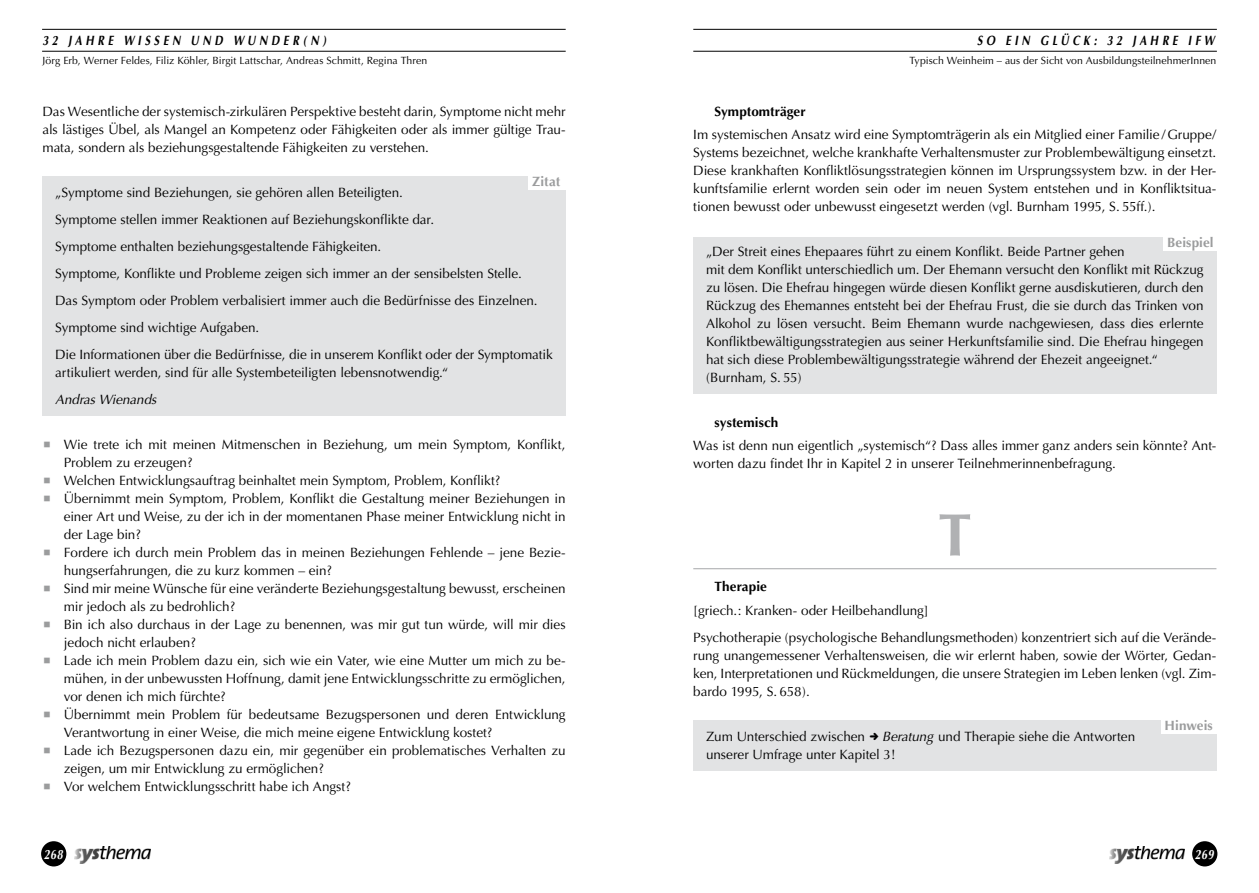
<style>
.page{position:relative;width:1259px;height:893px;background:#fff}
.page>*{position:absolute;margin:0;border:0;box-sizing:border-box;transform-origin:0 0}
.t1{font:700 60px "Optima";color:#b0b1b3}
.t2{font:13.5px/18px "Optima";letter-spacing:-.005em;color:#000}
.t3{font:italic 700 13.5px "Optima";letter-spacing:.335em;color:#000;scale:.8 1}
.t4{font:700 13.5px "Optima";letter-spacing:.005em;color:#000}
.t5{font:700 13.5px "Optima";letter-spacing:.005em;color:#9b9c9d}
.t6{font:italic 13.5px "Optima";letter-spacing:-.005em;color:#000}
.t7{font:italic 700 13.5px "Optima";letter-spacing:.05em;color:#fff;scale:.8 1}
.t8{font:10.5px "Optima";letter-spacing:.005em;color:#000}
.s1{font-style:italic}
</style>
<div class="page">
<hr style="left:42px;top:29px;width:524px;height:1px;background:#000">
<hr style="left:42px;top:51px;width:524px;height:1px;background:#000">
<img style="left:74px;top:846px;width:76px;height:18px">
<div style="left:41px;top:841px;width:25px;height:25px;background:#000;border-radius:50%"></div>
<hr style="left:693px;top:29px;width:523px;height:1px;background:#000">
<hr style="left:693px;top:51px;width:523px;height:1px;background:#000">
<img style="left:1109px;top:846px;width:76px;height:18px">
<div style="left:1192px;top:841px;width:25px;height:25px;background:#000;border-radius:50%"></div>
<div style="left:43px;top:176px;width:522px;height:240px;background:#e2e3e4"></div>
<div style="left:528px;top:176px;width:37px;height:14px;background:#fff"></div>
<div style="left:693px;top:720px;width:523px;height:51px;background:#e2e3e4"></div>
<div style="left:1160px;top:720px;width:56px;height:14px;background:#fff"></div>
<div style="left:693px;top:237px;width:523px;height:157px;background:#e2e3e4"></div>
<div style="left:1163px;top:237px;width:54px;height:14px;background:#fff"></div>
<hr style="left:693px;top:568px;width:523px;height:1px;background:#b0b1b3">
<p class="t3" style="left:43px;top:32px;width:356px">32 JAHRE WISSEN UND WUNDER(N)</p>
<p class="t3" style="left:977px;top:32px;width:298px">SO EIN GLÜCK: 32 JAHRE IFW</p>
<p class="t8" style="left:909px;top:54px;width:308px">Typisch Weinheim – aus der Sicht von AusbildungsteilnehmerInnen</p>
<p class="t8" style="left:43px;top:54px;width:386px">Jörg Erb, Werner Feldes, Filiz Köhler, Birgit Lattschar, Andreas Schmitt, Regina Thren</p>
<p class="t2" style="left:43px;top:103px;width:524px;text-align:justify">Das Wesentliche der systemisch-zirkulären Perspektive besteht darin, Symptome nicht mehr als lästiges Übel, als Mangel an Kompetenz oder Fähigkeiten oder als immer gültige Trau&shy;mata, sondern als beziehungsgestaltende Fähigkeiten zu verstehen.</p>
<p class="t2" style="left:55px;top:179px;width:499px;line-height:27px">„Symptome sind Beziehungen, sie gehören allen Beteiligten.<br>Symptome stellen immer Reaktionen auf Beziehungskonflikte dar.<br>Symptome enthalten beziehungsgestaltende Fähigkeiten.<br>Symptome, Konflikte und Probleme zeigen sich immer an der sensibelsten Stelle.<br>Das Symptom oder Problem verbalisiert immer auch die Bedürfnisse des Einzelnen.<br>Symptome sind wichtige Aufgaben.<br>Die Informationen über die Bedürfnisse, die in unserem Konflikt oder der Symptomatik</p>
<p class="t2" style="left:55px;top:364px;width:394px">artikuliert werden, sind für alle Systembeteiligten lebensnotwendig.“</p>
<p class="t6" style="left:55px;top:392px;width:103px">Andras Wienands</p>
<p class="t2" style="left:64px;top:436px;width:503px">Wie trete ich mit meinen Mitmenschen in Beziehung, um mein Symptom, Konflikt, Problem zu erzeugen?<br>Welchen Entwicklungsauftrag beinhaltet mein Symptom, Problem, Konflikt?<br>Übernimmt mein Symptom, Problem, Konflikt die Gestaltung meiner Beziehungen in einer Art und Weise, zu der ich in der momentanen Phase meiner Entwicklung nicht in der Lage bin?<br>Fordere ich durch mein Problem das in meinen Beziehungen Fehlende – jene Bezie&shy;hungserfahrungen, die zu kurz kommen – ein?<br>Sind mir meine Wünsche für eine veränderte Beziehungsgestaltung bewusst, erscheinen mir jedoch als zu bedrohlich?<br>Bin ich also durchaus in der Lage zu benennen, was mir gut tun würde, will mir dies jedoch nicht erlauben?<br>Lade ich mein Problem dazu ein, sich wie ein Vater, wie eine Mutter um mich zu be&shy;mühen, in der unbewussten Hoffnung, damit jene Entwicklungsschritte zu ermöglichen, vor denen ich mich fürchte?<br>Übernimmt mein Problem für bedeutsame Bezugspersonen und deren Entwicklung Verantwortung in einer Weise, die mich meine eigene Entwicklung kostet?<br>Lade ich Bezugspersonen dazu ein, mir gegenüber ein problematisches Verhalten zu zeigen, um mir Entwicklung zu ermöglichen?<br>Vor welchem Entwicklungsschritt habe ich Angst?</p>
<p class="t5" style="left:532px;top:173px;width:29px">Zitat</p>
<p class="t4" style="left:714px;top:104px;width:93px">Symptomträger</p>
<p class="t2" style="left:693px;top:126px;width:524px;text-align:justify">Im systemischen Ansatz wird eine Symptomträgerin als ein Mitglied einer Familie /Gruppe/ Systems bezeichnet, welche krankhafte Verhaltensmuster zur Problembewältigung einsetzt.<br>Diese krankhaften Konfliktlösungsstrategien können im Ursprungssystem bzw. in der Her&shy;kunftsfamilie erlernt worden sein oder im neuen System entstehen und in Konfliktsitua&shy;tionen bewusst oder unbewusst eingesetzt werden (vgl. Burnham 1995, S. 55ff.).</p>
<p class="t2" style="left:706px;top:243px;width:499px">„Der Streit eines Ehepaares führt zu einem Konflikt. Beide Partner gehen<br>mit dem Konflikt unterschiedlich um. Der Ehemann versucht den Konflikt mit Rückzug zu lösen. Die Ehefrau hingegen würde diesen Konflikt gerne ausdiskutieren, durch den Rückzug des Ehemannes entsteht bei der Ehefrau Frust, die sie durch das Trinken von Alkohol zu lösen versucht. Beim Ehemann wurde nachgewiesen, dass dies erlernte Konfliktbewältigungsstrategien aus seiner Herkunftsfamilie sind. Die Ehefrau hingegen hat sich diese Problembewältigungsstrategie während der Ehezeit angeeignet.“ (Burnham, S. 55)</p>
<p class="t4" style="left:714px;top:415px;width:65px">systemisch</p>
<p class="t2" style="left:693px;top:437px;width:524px">Was ist denn nun eigentlich „systemisch“? Dass alles immer ganz anders sein könnte? Ant&shy;worten dazu findet Ihr in Kapitel 2 in unserer Teilnehmerinnenbefragung.</p>
<p class="t5" style="left:1167px;top:234px;width:48px">Beispiel</p>
<h1 class="t1" style="left:938px;top:500px;width:35px">T</h1>
<p class="t4" style="left:714px;top:579px;width:54px">Therapie</p>
<p class="t2" style="left:693px;top:597px;width:524px;line-height:27px">[griech.: Kranken- oder Heilbehandlung]<br>Psychotherapie (psychologische Behandlungsmethoden) konzentriert sich auf die Verände-</p>
<p class="t2" style="left:693px;top:646px;width:524px;text-align:justify">rung unangemessener Verhaltensweisen, die wir erlernt haben, sowie der Wörter, Gedan&shy;ken, Interpretationen und Rückmeldungen, die unsere Strategien im Leben lenken (vgl. Zim&shy;bardo 1995, S. 658).</p>
<p class="t2" style="left:706px;top:727px;width:161px">Zum Unterschied zwischen</p>
<p class="t5" style="left:1164px;top:717px;width:50px">Hinweis</p>
<p class="t2" style="left:706px;top:727px;width:431px;text-indent:176px"><span class="s1">Beratung</span> und Therapie siehe die Antworten unserer Umfrage unter Kapitel 3!</p>
<p class="t7" style="left:44px;top:846px;width:25px">268</p>
<p class="t7" style="left:1194px;top:846px;width:25px">269</p>
</div>
